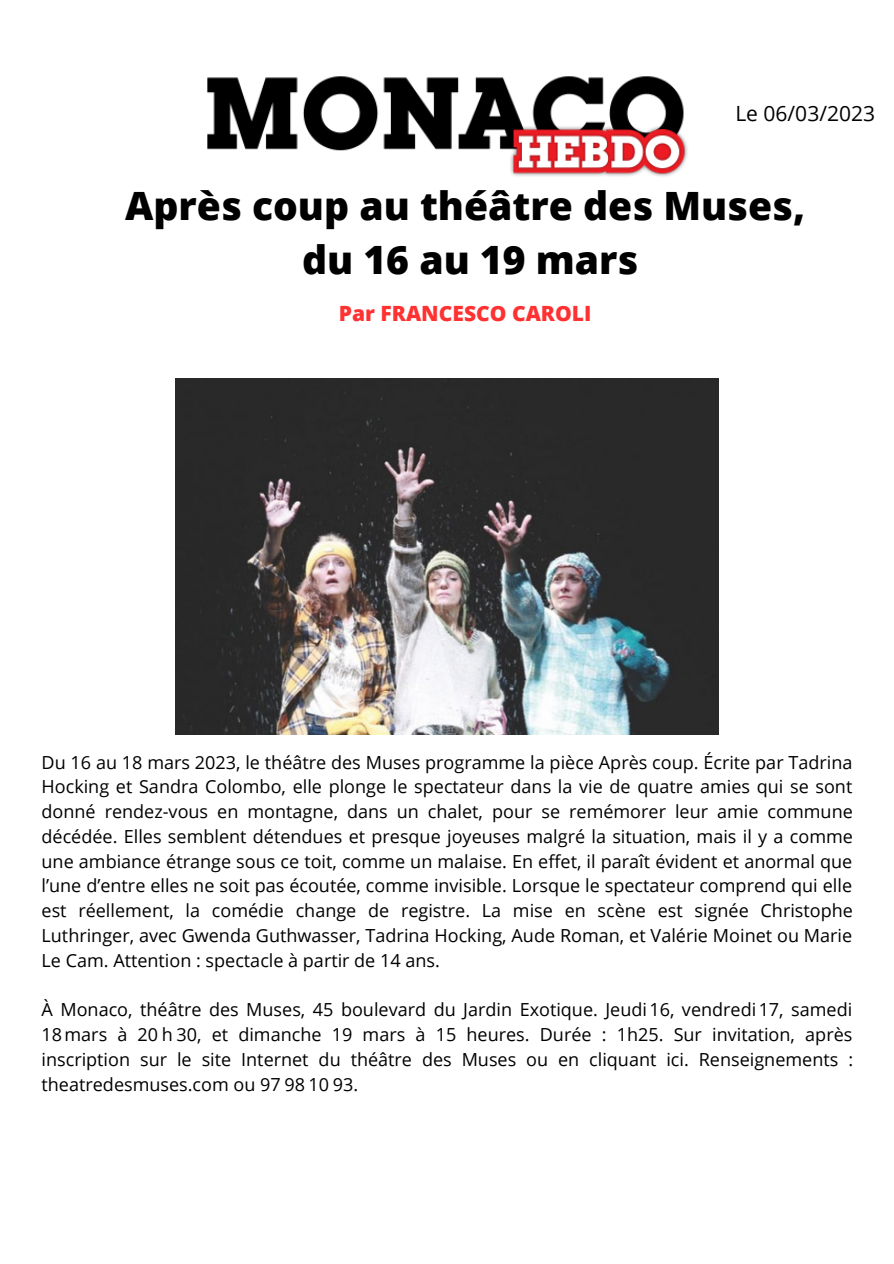
<style>
.page{position:relative;width:894px;height:1264px;background:#fff}
.page>*{position:absolute;margin:0;border:0;box-sizing:border-box;transform-origin:0 0}
.t1{font:800 39px/54px "Open Sans";color:#000;text-align:center}
.t2{font:800 21px "Open Sans";color:#ff3131}
.t3{font:21px "Open Sans";color:#000}
.t4{font:18px/24.8px "Open Sans";color:#000;text-align:justify}
</style>
<div class="page">
<img style="left:175px;top:379px;width:543px;height:356px">
<img style="left:207px;top:76px;width:481px;height:101px">
<p class="t3" style="left:735px;top:99px;width:141px">Le 06/03/2023</p>
<h1 class="t1" style="left:125px;top:178px;width:681px">Après coup au théâtre des Muses, du 16 au 19 mars</h1>
<p class="t2" style="left:339px;top:298px;width:254px">Par FRANCESCO CAROLI</p>
<p class="t4" style="left:42px;top:749px;width:812px">Du 16 au 18 mars 2023, le théâtre des Muses programme la pièce Après coup. Écrite par Tadrina Hocking et Sandra Colombo, elle plonge le spectateur dans la vie de quatre amies qui se sont donné rendez-vous en montagne, dans un chalet, pour se remémorer leur amie commune décédée. Elles semblent détendues et presque joyeuses malgré la situation, mais il y a comme une ambiance étrange sous ce toit, comme un malaise. En effet, il paraît évident et anormal que l’une d’entre elles ne soit pas écoutée, comme invisible. Lorsque le spectateur comprend qui elle est réellement, la comédie change de registre. La mise en scène est signée Christophe Luthringer, avec Gwenda Guthwasser, Tadrina Hocking, Aude Roman, et Valérie Moinet ou Marie Le Cam. Attention : spectacle à partir de 14 ans.</p>
<p class="t4" style="left:42px;top:996px;width:812px">À Monaco, théâtre des Muses, 45 boulevard du Jardin Exotique. Jeudi16, vendredi17, samedi 18mars à 20 h 30, et dimanche 19 mars à 15 heures. Durée : 1h25. Sur invitation, après inscription sur le site Internet du théâtre des Muses ou en cliquant ici. Renseignements : theatredesmuses.com ou 97 98 10 93.</p>
</div>
